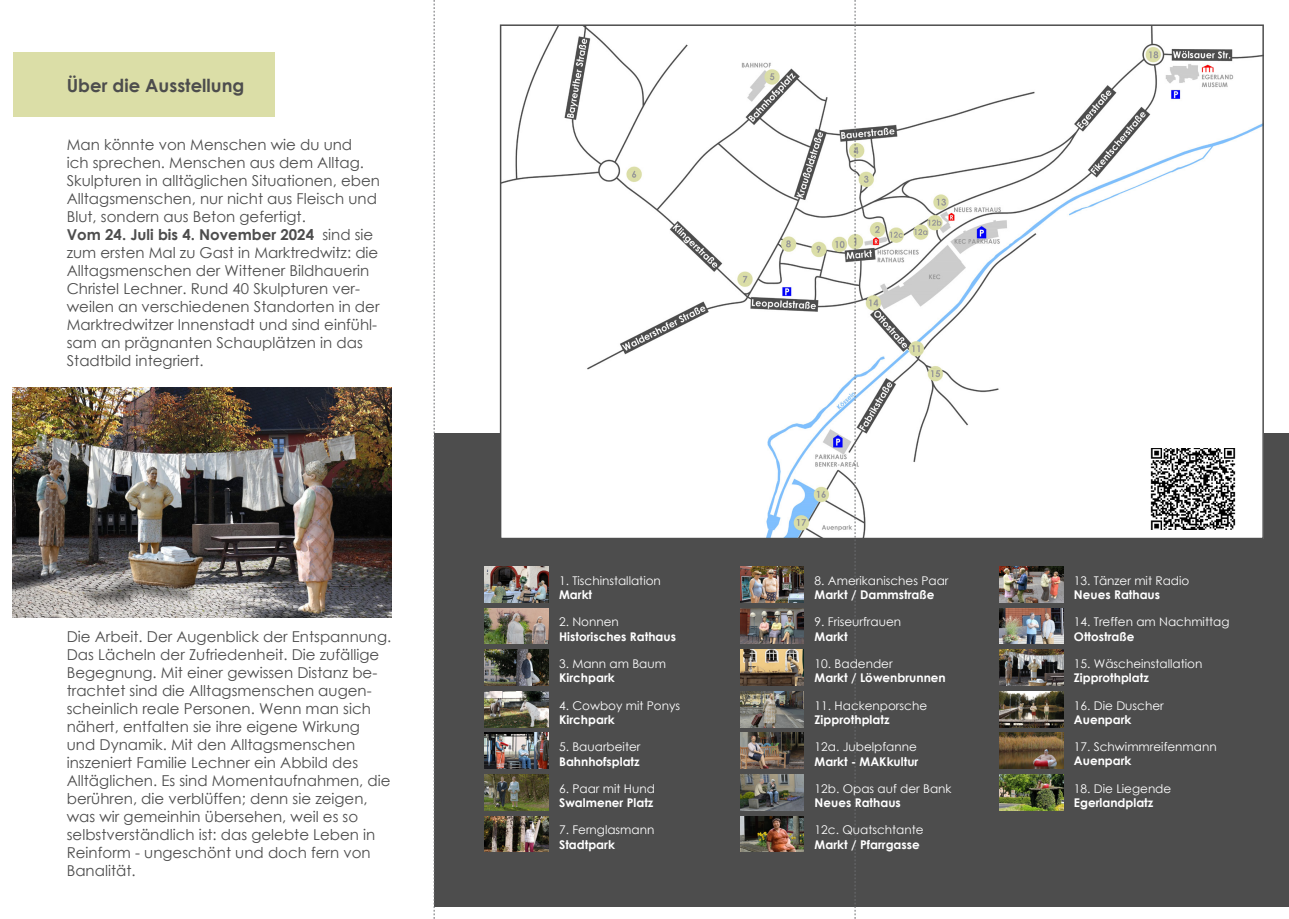
<style>
.page{position:relative;width:1289px;height:919px;background:#fff}
.page>*{position:absolute;margin:0;border:0;box-sizing:border-box;transform-origin:0 0}
.t1{font:700 18px "Century Gothic";color:#4d4d4d}
.t2{font:15px/18px "Century Gothic";color:#4d4d4d}
.t3{font:12px/14.4px "Century Gothic";color:#fff}
.t4{font:700 12px "Century Gothic";color:#fff}
.s1{font-weight:700}
</style>
<div class="page">
<div style="left:434px;top:433px;width:854px;height:473px;background:#4d4d4d"></div>
<img style="left:13px;top:387px;width:378px;height:230px">
<img style="left:503px;top:27px;width:757px;height:509px">
<div style="left:13px;top:52px;width:261px;height:65px;background:#dbdea7"></div>
<svg style="left:854px;top:0;width:1px;height:918px"></svg>
<svg style="left:434px;top:0;width:1px;height:918px"></svg>
<img style="left:485px;top:566px;width:63px;height:36px">
<img style="left:740px;top:566px;width:63px;height:36px">
<img style="left:485px;top:608px;width:63px;height:35px">
<img style="left:740px;top:608px;width:63px;height:35px">
<img style="left:485px;top:649px;width:63px;height:36px">
<img style="left:740px;top:649px;width:63px;height:36px">
<img style="left:485px;top:691px;width:63px;height:36px">
<img style="left:740px;top:691px;width:63px;height:36px">
<img style="left:485px;top:733px;width:63px;height:35px">
<img style="left:740px;top:733px;width:63px;height:35px">
<img style="left:485px;top:774px;width:63px;height:36px">
<img style="left:740px;top:774px;width:63px;height:36px">
<img style="left:485px;top:816px;width:63px;height:35px">
<img style="left:740px;top:816px;width:63px;height:35px">
<img style="left:999px;top:566px;width:63px;height:36px">
<img style="left:999px;top:608px;width:63px;height:35px">
<img style="left:999px;top:649px;width:63px;height:36px">
<img style="left:999px;top:691px;width:63px;height:36px">
<img style="left:999px;top:733px;width:63px;height:35px">
<img style="left:999px;top:774px;width:63px;height:36px">
<img style="left:1149px;top:449px;width:87px;height:80px">
<p class="t1" style="left:67px;top:72px;width:179px">Über die Ausstellung</p>
<p class="t2" style="left:67px;top:135px;width:315px">Man könnte von Menschen wie du und<br>ich sprechen. Menschen aus dem Alltag.<br>Skulpturen in alltäglichen Situationen, eben Alltagsmenschen, nur nicht aus Fleisch und Blut, sondern aus Beton gefertigt.</p>
<p class="t2" style="left:67px;top:225px;width:314px"><span class="s1">Vom 24. Juli bis 4. November 2024</span> sind sie zum ersten Mal zu Gast in Marktredwitz: die Alltagsmenschen der Wittener Bildhauerin Christel Lechner. Rund 40 Skulpturen ver&shy;weilen an verschiedenen Standorten in der Marktredwitzer Innenstadt und sind einfühl&shy;sam an prägnanten Schauplätzen in das Stadtbild integriert.</p>
<p class="t2" style="left:67px;top:627px;width:326px">Die Arbeit. Der Augenblick der Entspannung.<br>Das Lächeln der Zufriedenheit. Die zufällige Begegnung. Mit einer gewissen Distanz be&shy;trachtet sind die Alltagsmenschen augen&shy;scheinlich reale Personen. Wenn man sich nähert, entfalten sie ihre eigene Wirkung und Dynamik. Mit den Alltagsmenschen inszeniert Familie Lechner ein Abbild des Alltäglichen. Es sind Momentaufnahmen, die berühren, die verblüffen; denn sie zeigen, was wir gemeinhin übersehen, weil es so selbstverständlich ist: das gelebte Leben in Reinform - ungeschönt und doch fern von Banalität.</p>
<p class="t3" style="left:559px;top:573px;width:103px">1. Tischinstallation<br><span class="s1">Markt</span></p>
<p class="t3" style="left:814px;top:573px;width:135px">8. Amerikanisches Paar<br><span class="s1">Markt / Dammstraße</span></p>
<p class="t3" style="left:559px;top:614px;width:61px">2. Nonnen</p>
<p class="t4" style="left:559px;top:627px;width:118px">Historisches Rathaus</p>
<p class="t3" style="left:814px;top:614px;width:88px">9. Friseurfrauen<br><span class="s1">Markt</span></p>
<p class="t3" style="left:559px;top:656px;width:108px">3. Mann am Baum<br><span class="s1">Kirchpark</span></p>
<p class="t3" style="left:814px;top:656px;width:79px">10. Badender</p>
<p class="t4" style="left:814px;top:669px;width:133px">Markt / Löwenbrunnen</p>
<p class="t3" style="left:559px;top:697px;width:123px">4. Cowboy mit Ponys<br><span class="s1">Kirchpark</span></p>
<p class="t3" style="left:814px;top:697px;width:114px">11. Hackenporsche<br><span class="s1">Zipprothplatz</span></p>
<p class="t3" style="left:559px;top:739px;width:83px">5. Bauarbeiter</p>
<p class="t4" style="left:559px;top:752px;width:82px">Bahnhofsplatz</p>
<p class="t3" style="left:814px;top:739px;width:104px">12a. Jubelpfanne</p>
<p class="t4" style="left:814px;top:752px;width:105px">Markt - MAKkultur</p>
<p class="t3" style="left:559px;top:781px;width:97px">6. Paar mit Hund</p>
<p class="t4" style="left:559px;top:793px;width:96px">Swalmener Platz</p>
<p class="t3" style="left:814px;top:781px;width:138px">12b. Opas auf der Bank<br><span class="s1">Neues Rathaus</span></p>
<p class="t3" style="left:559px;top:822px;width:97px">7. Fernglasmann<br><span class="s1">Stadtpark</span></p>
<p class="t3" style="left:814px;top:822px;width:110px">12c. Quatschtante</p>
<p class="t4" style="left:814px;top:835px;width:107px">Markt / Pfarrgasse</p>
<p class="t3" style="left:1073px;top:573px;width:117px">13. Tänzer mit Radio<br><span class="s1">Neues Rathaus</span></p>
<p class="t3" style="left:1073px;top:614px;width:157px">14. Treffen am Nachmittag<br><span class="s1">Ottostraße</span></p>
<p class="t3" style="left:1073px;top:656px;width:130px">15. Wäscheinstallation<br><span class="s1">Zipprothplatz</span></p>
<p class="t3" style="left:1073px;top:697px;width:91px">16. Die Duscher</p>
<p class="t4" style="left:1073px;top:710px;width:59px">Auenpark</p>
<p class="t3" style="left:1073px;top:738px;width:144px">17. Schwimmreifenmann<br><span class="s1">Auenpark</span></p>
<p class="t3" style="left:1073px;top:781px;width:99px">18. Die Liegende<br><span class="s1">Egerlandplatz</span></p>
</div>
